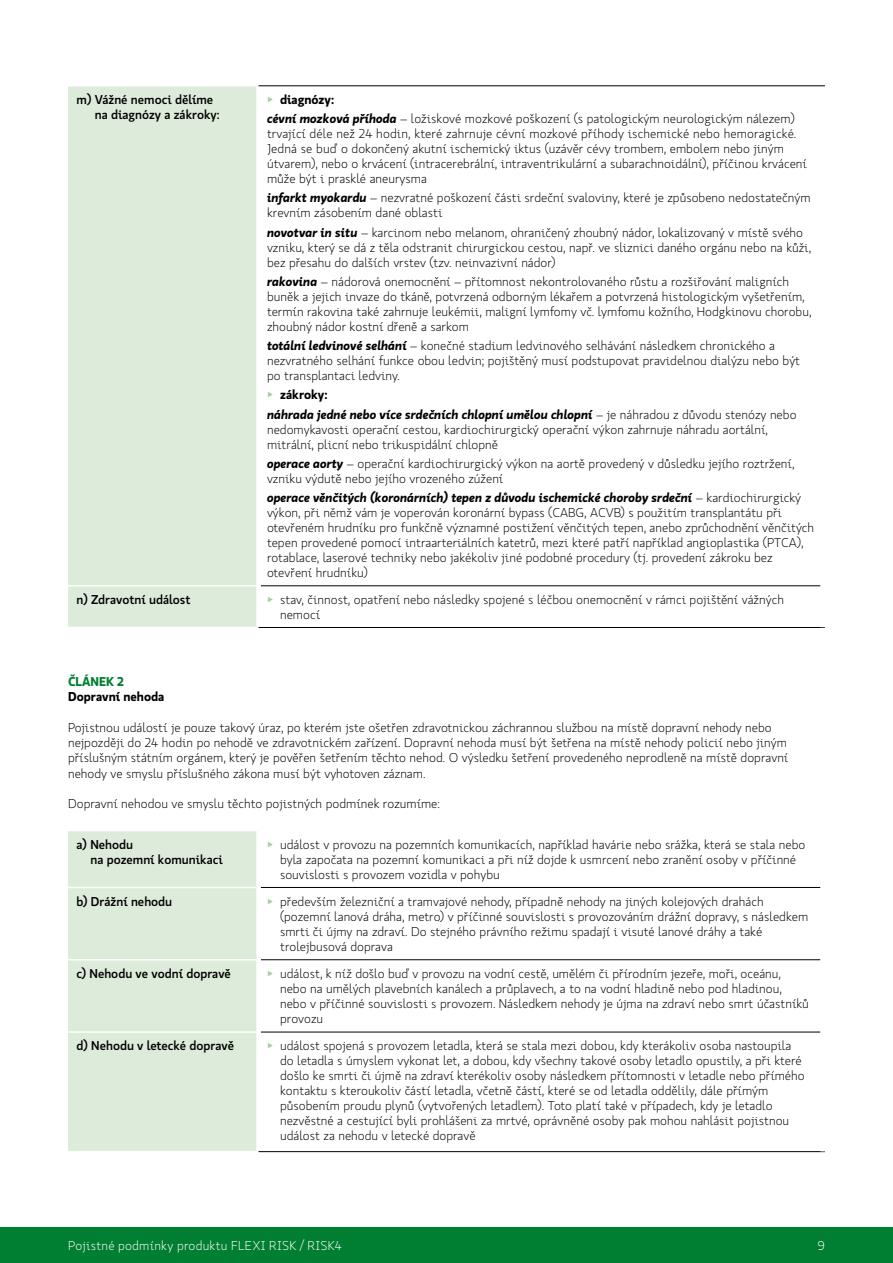
<style>
.page{position:relative;width:893px;height:1263px;background:#fff}
.page>*{position:absolute;margin:0;border:0;box-sizing:border-box;transform-origin:0 0}
.t1{font:300 12.75px/15px "Koop Pro";color:#000}
.t2{font:500 12.75px/15px "Koop Pro";color:#000}
.t3{font:italic 700 12.75px/19.2px "Koop Pro";color:#000}
.t4{font:300 12.75px "Koop Pro";letter-spacing:.02em;color:#fff}
.t5{font:700 12.75px "Koop Pro";color:#000}
.t6{font:700 12.75px "Koop Pro";color:#007e31}
.s1{color:#a2cf9c}
.s2{font-weight:700}
.s3{font-weight:700;font-style:italic}
.s4{font-weight:300;font-style:normal;color:#a2cf9c}
.s5{font-style:normal}
.s6{font-weight:300;font-style:normal}
</style>
<div class="page">
<div style="left:0;top:1227px;width:893px;height:36px;background:#007e31"></div>
<div style="left:68px;top:87px;width:188px;height:540px;background:#ddecda"></div>
<hr style="left:68px;top:585px;width:188px;height:1px;background:#fff">
<hr style="left:261px;top:585px;width:559px;height:1px;background:#000">
<hr style="left:259px;top:627px;width:566px;height:1px;background:#000">
<hr style="left:259px;top:86px;width:566px;height:1px;background:#000">
<div style="left:68px;top:831px;width:188px;height:320px;background:#ddecda"></div>
<hr style="left:68px;top:887px;width:188px;height:1px;background:#fff">
<hr style="left:68px;top:959px;width:188px;height:1px;background:#fff">
<hr style="left:68px;top:1031px;width:188px;height:2px;background:#fff">
<hr style="left:261px;top:887px;width:559px;height:1px;background:#000">
<hr style="left:261px;top:959px;width:559px;height:1px;background:#000">
<hr style="left:261px;top:1032px;width:559px;height:1px;background:#000">
<hr style="left:259px;top:1151px;width:566px;height:1px;background:#000">
<p class="t2" style="left:95px;top:91px;width:126px;text-indent:-18px">m) Vážné nemoci dělíme na diagnózy a zákroky:</p>
<p class="t1" style="left:267px;top:90px;width:529px;line-height:19.2px"><span class="s1">▶</span> <span class="s2">diagnózy:<br></span><span class="s3">cévní mozková příhoda</span> – ložiskové mozkové poškození (s patologickým neurologickým nálezem)</p>
<p class="t1" style="left:267px;top:126px;width:541px">trvající déle než 24 hodin, které zahrnuje cévní mozkové příhody ischemické nebo hemoragické.<br>Jedná se buď o dokončený akutní ischemický iktus (uzávěr cévy trombem, embolem nebo jiným útvarem), nebo o krvácení (intracerebrální, intraventrikulární a subarachnoidální), příčinou krvácení může být i prasklé aneurysma</p>
<p class="t1" style="left:267px;top:190px;width:545px"><span class="s3">infarkt myokardu</span> – nezvratné poškození části srdeční svaloviny, které je způsobeno nedostatečným krevním zásobením dané oblasti</p>
<p class="t1" style="left:267px;top:225px;width:546px"><span class="s3">novotvar in situ</span> – karcinom nebo melanom, ohraničený zhoubný nádor, lokalizovaný v místě svého vzniku, který se dá z těla odstranit chirurgickou cestou, např. ve sliznici daného orgánu nebo na kůži, bez přesahu do dalších vrstev (tzv. neinvazivní nádor)</p>
<p class="t1" style="left:267px;top:274px;width:546px"><span class="s3">rakovina</span> – nádorová onemocnění – přítomnost nekontrolovaného růstu a rozšiřování maligních buněk a jejich invaze do tkáně, potvrzená odborným lékařem a potvrzená histologickým vyšetřením, termín rakovina také zahrnuje leukémii, maligní lymfomy vč. lymfomu kožního, Hodgkinovu chorobu, zhoubný nádor kostní dřeně a sarkom</p>
<p class="t1" style="left:267px;top:338px;width:535px"><span class="s3">totální ledvinové selhání</span> – konečné stadium ledvinového selhávání následkem chronického a nezvratného selhání funkce obou ledvin; pojištěný musí podstupovat pravidelnou dialýzu nebo být po transplantaci ledviny.</p>
<p class="t3" style="left:267px;top:385px;width:531px"><span class="s4">▶</span> <span class="s5">zákroky:<br></span>náhrada jedné nebo více srdečních chlopní umělou chlopní <span class="s6">– je náhradou z důvodu stenózy nebo</span></p>
<p class="t1" style="left:267px;top:422px;width:502px">nedomykavosti operační cestou, kardiochirurgický operační výkon zahrnuje náhradu aortální, mitrální, plicní nebo trikuspidální chlopně</p>
<p class="t1" style="left:267px;top:456px;width:529px"><span class="s3">operace aorty</span> – operační kardiochirurgický výkon na aortě provedený v důsledku jejího roztržení, vzniku výdutě nebo jejího vrozeného zúžení</p>
<p class="t1" style="left:267px;top:490px;width:549px"><span class="s3">operace věnčitých (koronárních) tepen z důvodu ischemické choroby srdeční</span> – kardiochirurgický výkon, při němž vám je voperován koronární bypass (CABG, ACVB) s použitím transplantátu při otevřeném hrudníku pro funkčně významné postižení věnčitých tepen, anebo zprůchodnění věnčitých tepen provedené pomocí intraarteriálních katetrů, mezi které patří například angioplastika (PTCA), rotablace, laserové techniky nebo jakékoliv jiné podobné procedury (tj. provedení zákroku bez otevření hrudníku)</p>
<p class="t2" style="left:77px;top:591px;width:116px">n) Zdravotní událost</p>
<p class="t1" style="left:280px;top:592px;width:505px;text-indent:-13px"><span class="s1">▶</span> stav, činnost, opatření nebo následky spojené s léčbou onemocnění v rámci pojištění vážných nemocí</p>
<p class="t6" style="left:68px;top:672px;width:58px">ČLÁNEK 2</p>
<p class="t5" style="left:68px;top:688px;width:98px">Dopravní nehoda</p>
<p class="t1" style="left:68px;top:719px;width:722px">Pojistnou událostí je pouze takový úraz, po kterém jste ošetřen zdravotnickou záchrannou službou na místě dopravní nehody nebo nejpozději do 24 hodin po nehodě ve zdravotnickém zařízení. Dopravní nehoda musí být šetřena na místě nehody policií nebo jiným příslušným státním orgánem, který je pověřen šetřením těchto nehod. O výsledku šetření provedeného neprodleně na místě dopravní nehody ve smyslu příslušného zákona musí být vyhotoven záznam.</p>
<p class="t1" style="left:68px;top:796px;width:373px">Dopravní nehodou ve smyslu těchto pojistných podmínek rozumíme:</p>
<p class="t2" style="left:90px;top:836px;width:134px;text-indent:-14px">a) Nehodu<br>na pozemní komunikaci</p>
<p class="t1" style="left:280px;top:836px;width:527px;text-indent:-13px"><span class="s1">▶</span> událost v provozu na pozemních komunikacích, například havárie nebo srážka, která se stala nebo byla započata na pozemní komunikaci a při níž dojde k usmrcení nebo zranění osoby v příčinné souvislosti s provozem vozidla v pohybu</p>
<p class="t2" style="left:77px;top:893px;width:97px">b) Drážní nehodu</p>
<p class="t1" style="left:280px;top:893px;width:530px;text-indent:-13px"><span class="s1">▶</span> především železniční a tramvajové nehody, případně nehody na jiných kolejových drahách (pozemní lanová dráha, metro) v příčinné souvislosti s provozováním drážní dopravy, s následkem smrti či újmy na zdraví. Do stejného právního režimu spadají i visuté lanové dráhy a také trolejbusová doprava</p>
<p class="t2" style="left:77px;top:965px;width:156px">c) Nehodu ve vodní dopravě</p>
<p class="t1" style="left:280px;top:966px;width:530px;text-indent:-13px"><span class="s1">▶</span> událost, k níž došlo buď v provozu na vodní cestě, umělém či přírodním jezeře, moři, oceánu, nebo na umělých plavebních kanálech a průplavech, a to na vodní hladině nebo pod hladinou, nebo v příčinné souvislosti s provozem. Následkem nehody je újma na zdraví nebo smrt účastníků provozu</p>
<p class="t2" style="left:77px;top:1038px;width:159px">d) Nehodu v letecké dopravě</p>
<p class="t1" style="left:280px;top:1038px;width:526px;text-indent:-13px"><span class="s1">▶</span> událost spojená s provozem letadla, která se stala mezi dobou, kdy kterákoliv osoba nastoupila do letadla s úmyslem vykonat let, a dobou, kdy všechny takové osoby letadlo opustily, a při které došlo ke smrti či újmě na zdraví kterékoliv osoby následkem přítomnosti v letadle nebo přímého kontaktu s kteroukoliv částí letadla, včetně částí, které se od letadla oddělily, dále přímým působením proudu plynů (vytvořených letadlem). Toto platí také v případech, kdy je letadlo nezvěstné a cestující byli prohlášeni za mrtvé, oprávněné osoby pak mohou nahlásit pojistnou událost za nehodu v letecké dopravě</p>
<p class="t4" style="left:68px;top:1237px;width:275px">Pojistné podmínky produktu FLEXI RISK / RISK4</p>
<p class="t4" style="left:818px;top:1237px;width:9px">9</p>
</div>
